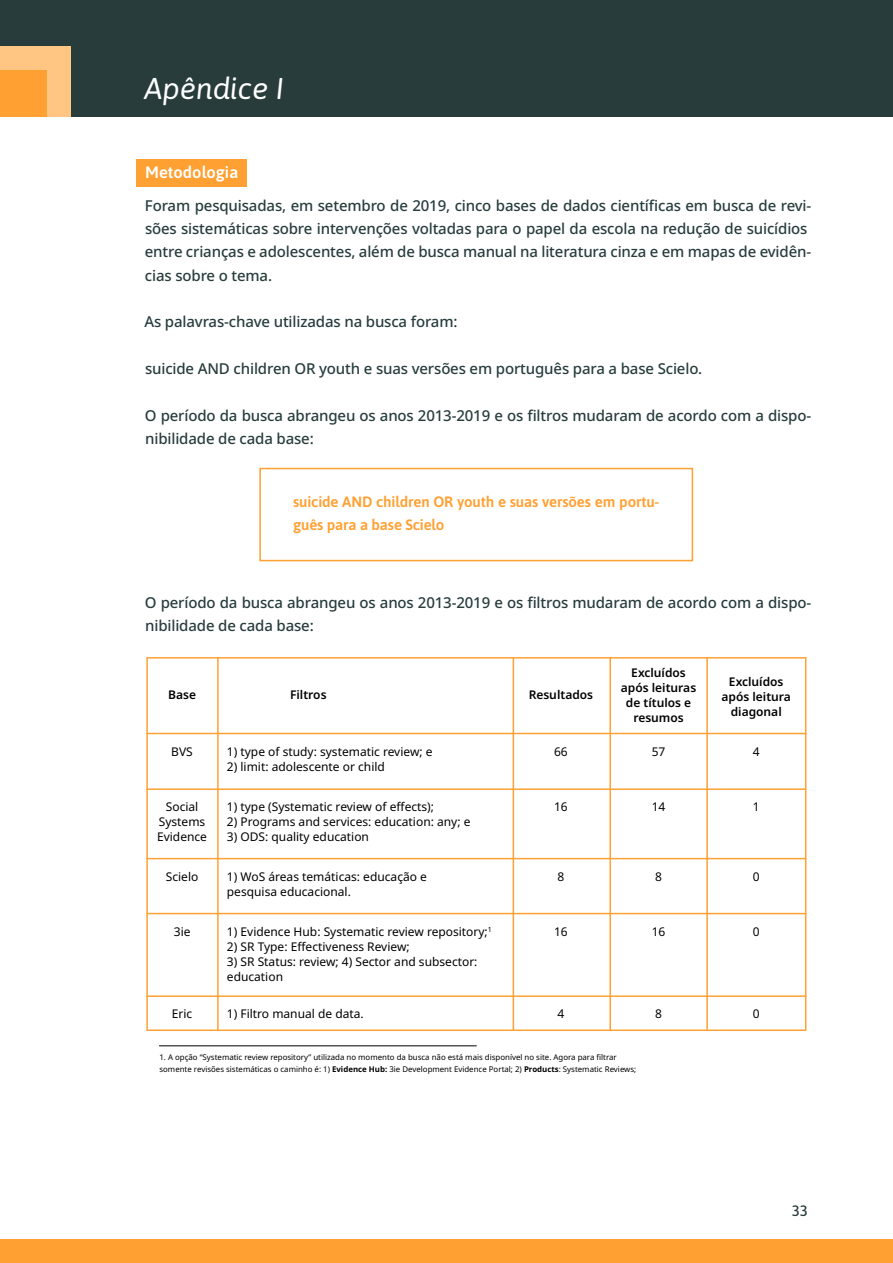
<style>
.page{position:relative;width:893px;height:1263px;background:#fff}
.page>*{position:absolute;margin:0;border:0;box-sizing:border-box;transform-origin:0 0}
.t1{font:italic 30px "Asap";color:#fff}
.t2{font:600 16.5px "Asap";color:#fff}
.t3{font:500 15px/23.4px "Noto Sans";letter-spacing:-.01em;color:#283c3c}
.t4{font:600 15px/23.4px "Asap";letter-spacing:-.01em;color:#ffa032}
.t5{font:500 15px "Asap";color:#283c3c}
.t6{font:12px/15px "Noto Sans";color:#000}
.t7{font:600 12px/15px "Noto Sans";color:#000;text-align:center}
.t8{font:7.8px/12px "Noto Sans";color:#000}
.s1{font-weight:700}
</style>
<div class="page">
<div style="left:0;top:0;width:893px;height:117px;background:#283c3c"></div>
<div style="left:0;top:47px;width:70px;height:70px;background:#ffc583"></div>
<div style="left:0;top:70px;width:47px;height:47px;background:#ffa032"></div>
<div style="left:0;top:1239px;width:893px;height:24px;background:#ffa032"></div>
<div style="left:136px;top:159px;width:110px;height:27px;background:#ffa032"></div>
<div style="left:259px;top:468px;width:434px;height:93px;border:2px solid #ffa032"></div>
<hr style="left:147px;top:657px;width:659px;height:1px;background:#ffa032">
<hr style="left:217px;top:658px;width:2px;height:372px;background:#ffa032">
<hr style="left:146px;top:658px;width:2px;height:372px;background:#ffa032">
<hr style="left:805px;top:658px;width:1px;height:372px;background:#ffa032">
<hr style="left:706px;top:658px;width:2px;height:372px;background:#ffa032">
<hr style="left:609px;top:658px;width:2px;height:372px;background:#ffa032">
<hr style="left:513px;top:658px;width:1px;height:372px;background:#ffa032">
<hr style="left:147px;top:733px;width:659px;height:1px;background:#ffa032">
<hr style="left:147px;top:788px;width:659px;height:2px;background:#ffa032">
<hr style="left:147px;top:858px;width:659px;height:1px;background:#ffa032">
<hr style="left:147px;top:913px;width:659px;height:1px;background:#ffa032">
<hr style="left:147px;top:995px;width:659px;height:2px;background:#ffa032">
<hr style="left:147px;top:1029px;width:659px;height:2px;background:#ffa032">
<hr style="left:159px;top:1045px;width:317px;height:1px;background:#000">
<h1 class="t1" style="left:145px;top:69px;width:141px">Apêndice I</h1>
<p class="t2" style="left:145px;top:161px;width:95px">Metodologia</p>
<p class="t3" style="left:145px;top:194px;width:668px">Foram pesquisadas, em setembro de 2019, cinco bases de dados científicas em busca de revi&shy;sões sistemáticas sobre intervenções voltadas para o papel da escola na redução de suicídios entre crianças e adolescentes, além de busca manual na literatura cinza e em mapas de evidên&shy;cias sobre o tema.</p>
<p class="t3" style="left:144px;top:311px;width:315px">As palavras-chave utilizadas na busca foram:</p>
<p class="t3" style="left:145px;top:357px;width:559px">suicide AND children OR youth e suas versões em português para a base Scielo.</p>
<p class="t3" style="left:145px;top:404px;width:668px">O período da busca abrangeu os anos 2013-2019 e os filtros mudaram de acordo com a dispo&shy;nibilidade de cada base:</p>
<p class="t4" style="left:293px;top:489px;width:368px">suicide AND children OR youth e suas versões em portu&shy;guês para a base Scielo</p>
<p class="t3" style="left:145px;top:591px;width:668px">O período da busca abrangeu os anos 2013-2019 e os filtros mudaram de acordo com a dispo&shy;nibilidade de cada base:</p>
<p class="t7" style="left:168px;top:687px;width:29px">Base</p>
<p class="t7" style="left:290px;top:687px;width:38px">Filtros</p>
<p class="t6" style="left:171px;top:744px;width:23px">BVS</p>
<p class="t6" style="left:157px;top:800px;width:51px;text-align:center">Social<br>Systems<br>Evidence</p>
<p class="t6" style="left:166px;top:869px;width:34px">Scielo</p>
<p class="t6" style="left:227px;top:744px;width:207px">1) type of study: systematic review; e</p>
<p class="t6" style="left:227px;top:759px;width:159px">2) limit: adolescente or child</p>
<p class="t6" style="left:227px;top:800px;width:209px">1) type (Systematic review of effects);</p>
<p class="t6" style="left:227px;top:815px;width:245px">2) Programs and services: education: any; e</p>
<p class="t6" style="left:227px;top:830px;width:144px">3) ODS: quality education</p>
<p class="t6" style="left:227px;top:869px;width:202px">1) WoS áreas temáticas: educação e pesquisa educacional.</p>
<p class="t6" style="left:174px;top:924px;width:18px">3ie</p>
<p class="t6" style="left:227px;top:924px;width:266px">1) Evidence Hub: Systematic review repository;<sup>1</sup></p>
<p class="t6" style="left:227px;top:939px;width:184px">2) SR Type: Effectiveness Review;</p>
<p class="t6" style="left:227px;top:954px;width:252px">3) SR Status: review; 4) Sector and subsector: education</p>
<p class="t7" style="left:529px;top:687px;width:66px">Resultados</p>
<p class="t7" style="left:621px;top:665px;width:77px">Excluídos após leituras de títulos e resumos</p>
<p class="t7" style="left:721px;top:674px;width:71px">Excluídos após leitura diagonal</p>
<p class="t6" style="left:554px;top:744px;width:15px">66</p>
<p class="t6" style="left:652px;top:744px;width:15px">57</p>
<p class="t6" style="left:753px;top:744px;width:8px">4</p>
<p class="t6" style="left:554px;top:800px;width:15px">16</p>
<p class="t6" style="left:652px;top:800px;width:15px">14</p>
<p class="t6" style="left:753px;top:800px;width:8px">1</p>
<p class="t6" style="left:557px;top:869px;width:8px">8</p>
<p class="t6" style="left:655px;top:869px;width:8px">8</p>
<p class="t6" style="left:753px;top:869px;width:8px">0</p>
<p class="t6" style="left:554px;top:924px;width:15px">16</p>
<p class="t6" style="left:652px;top:924px;width:15px">16</p>
<p class="t6" style="left:753px;top:924px;width:8px">0</p>
<p class="t6" style="left:172px;top:1007px;width:22px">Eric</p>
<p class="t6" style="left:227px;top:1007px;width:138px">1) Filtro manual de data.</p>
<p class="t6" style="left:557px;top:1007px;width:8px">4</p>
<p class="t6" style="left:655px;top:1007px;width:8px">8</p>
<p class="t6" style="left:753px;top:1007px;width:8px">0</p>
<p class="t8" style="left:159px;top:1052px;width:478px">1. A opção “Systematic review repository” utilizada no momento da busca não está mais disponível no site. Agora para filtrar somente revisões sistemáticas o caminho é: 1) <span class="s1">Evidence Hub:</span> 3ie Development Evidence Portal; 2) <span class="s1">Products</span>: Systematic Reviews;</p>
<p class="t5" style="left:792px;top:1200px;width:18px">33</p>
</div>
